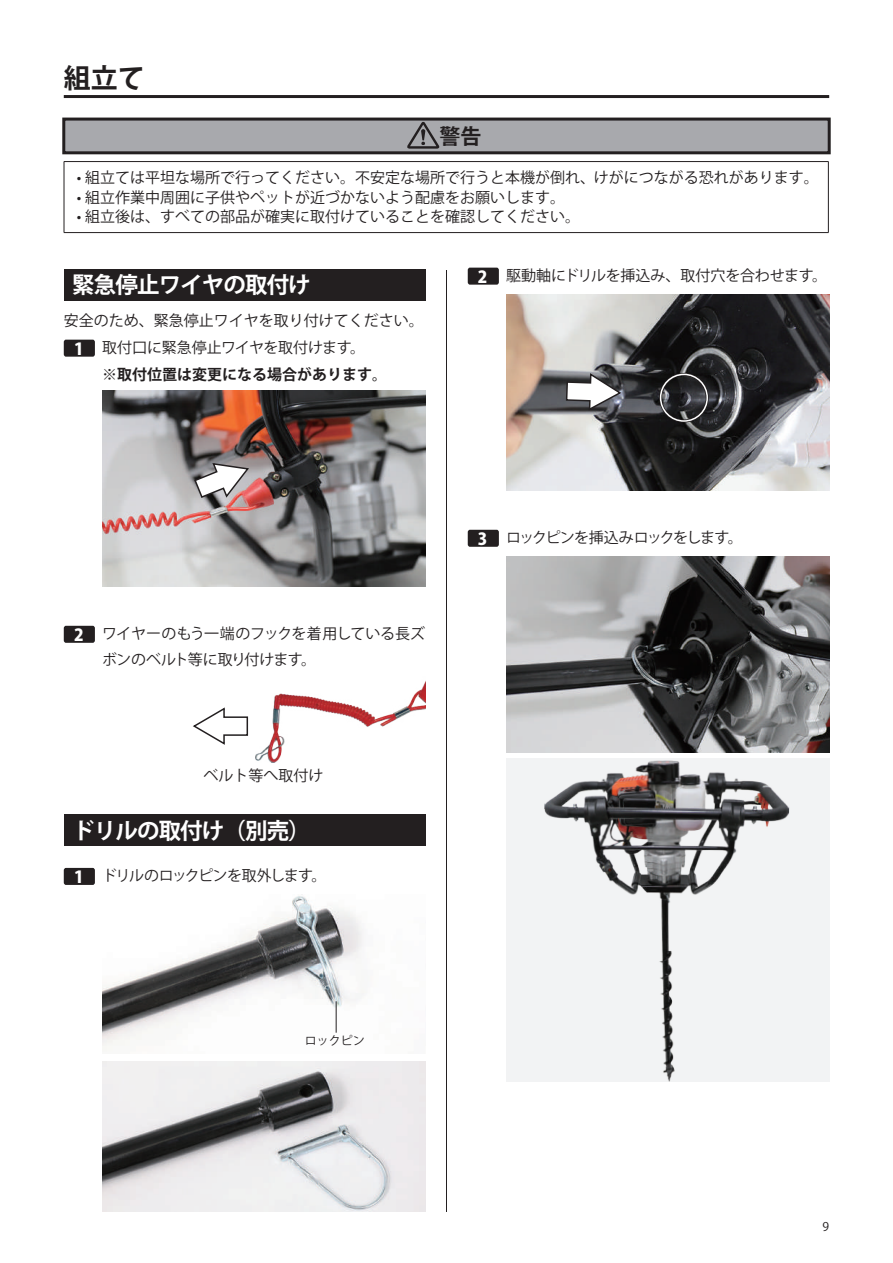
<style>
.page{position:relative;width:893px;height:1263px;background:#fff}
.page>*{position:absolute;margin:0;border:0;box-sizing:border-box;transform-origin:0 0}
.t1{font:700 27px "Koz Go Pro";color:#231f20}
.t2{font:700 22.5px "Koz Go Pro";letter-spacing:-.04em;color:#fff}
.t3{font:700 21px "Koz Go Pr 6 N";color:#231f20}
.t4{font:15px "Koz Go Pro";color:#231f20}
.t5{font:15px/26px "Koz Go Pr 6 N";letter-spacing:-.01em;color:#231f20}
.t6{font:700 15px "Koz Go Pr 6 N";color:#231f20}
.t7{font:15px "Koz Go Pr 6 N";letter-spacing:-.09em;color:#231f20}
.t8{font:15px "Koz Go Pr 6 N";letter-spacing:-.075em;color:#231f20}
.t9{font:12px "Koz Go Pr 6 N";color:#231f20}
.t10{font:12px "Koz Go Pro";color:#231f20}
.s1{font-family:"Koz Go Pro";font-weight:800;font-size:16.5px;color:#fff}
</style>
<div class="page">
<hr style="left:446px;top:119px;width:1px;height:1093px;background:#231f20">
<hr style="left:64px;top:95px;width:765px;height:3px;background:#231f20">
<div style="left:64px;top:814px;width:361px;height:31px;background:#231f20"></div>
<div style="left:64px;top:868px;width:31px;height:17px;background:#231f20;border-radius:2px"></div>
<img style="left:102px;top:896px;width:264px;height:155px">
<hr style="left:336px;top:1001px;width:1px;height:32px;background:#231f20">
<img style="left:102px;top:1061px;width:323px;height:151px">
<div style="left:64px;top:119px;width:765px;height:150px;background:#fff"></div>
<div style="left:64px;top:119px;width:765px;height:34px;background:#a8a9ad"></div>
<div style="left:62px;top:118px;width:769px;height:36px;border:3px solid #231f20"></div>
<svg style="left:407px;top:122px;width:32px;height:27px"></svg>
<hr style="left:64px;top:161px;width:765px;height:1px;background:#231f20">
<hr style="left:64px;top:162px;width:1px;height:70px;background:#231f20">
<hr style="left:828px;top:162px;width:1px;height:70px;background:#231f20">
<hr style="left:64px;top:232px;width:765px;height:1px;background:#231f20">
<div style="left:64px;top:269px;width:361px;height:31px;background:#231f20"></div>
<div style="left:64px;top:340px;width:31px;height:17px;background:#231f20;border-radius:2px"></div>
<img style="left:102px;top:391px;width:323px;height:195px">
<svg style="left:193px;top:462px;width:57px;height:37px"></svg>
<div style="left:64px;top:626px;width:31px;height:17px;background:#231f20;border-radius:2px"></div>
<img style="left:255px;top:682px;width:170px;height:81px">
<svg style="left:193px;top:707px;width:56px;height:38px"></svg>
<div style="left:468px;top:268px;width:31px;height:17px;background:#231f20;border-radius:2px"></div>
<img style="left:506px;top:295px;width:323px;height:195px">
<div style="left:659px;top:373px;width:50px;height:49px;border:3px solid #231f20;border-radius:50%"></div>
<div style="left:660px;top:374px;width:48px;height:48px;border:2px solid #fff;border-radius:50%"></div>
<svg style="left:565px;top:372px;width:58px;height:39px"></svg>
<div style="left:468px;top:530px;width:31px;height:17px;background:#231f20;border-radius:2px"></div>
<img style="left:506px;top:557px;width:323px;height:195px">
<div style="left:506px;top:758px;width:323px;height:323px;background:#f2f3f4"></div>
<img style="left:544px;top:760px;width:246px;height:321px">
<h1 class="t1" style="left:64px;top:60px;width:82px">組立て</h1>
<h3 class="t3" style="left:439px;top:124px;width:43px">警告</h3>
<p class="t4" style="left:77px;top:168px;width:744px">• 組立ては平坦な場所で行ってください。不安定な場所で行うと本機が倒れ、けがにつながる恐れがあります。</p>
<p class="t4" style="left:77px;top:188px;width:490px">• 組立作業中周囲に子供やペットが近づかないよう配慮をお願いします。</p>
<p class="t4" style="left:77px;top:207px;width:505px">• 組立後は、すべての部品が確実に取付けていることを確認してください。</p>
<h2 class="t2" style="left:72px;top:271px;width:240px">緊急停止ワイヤの取付け</h2>
<p class="t5" style="left:64px;top:308px;width:362px">安全のため、緊急停止ワイヤを取り付けてください。</p>
<p class="t5" style="left:74px;top:335px;width:292px"><span class="s1">1</span> 取付口に緊急停止ワイヤを取付けます。</p>
<p class="t6" style="left:102px;top:366px;width:286px">※取付位置は変更になる場合があります。</p>
<p class="t5" style="left:478px;top:263px;width:351px"><span class="s1">2</span> 駆動軸にドリルを挿込み、取付穴を合わせます。</p>
<p class="t5" style="left:102px;top:621px;width:325px;text-indent:-28px"><span class="s1">2</span> ワイヤーのもう一端のフックを着用している長ズボンのベルト等に取り付けます。</p>
<p class="t5" style="left:204px;top:763px;width:121px">ベルト等へ取付け</p>
<h2 class="t2" style="left:72px;top:816px;width:240px">ドリルの取付け（別売）</h2>
<p class="t8" style="left:74px;top:867px;width:254px"><span class="s1">1</span> ドリルのロックピンを取外します。</p>
<p class="t7" style="left:478px;top:529px;width:266px"><span class="s1">3</span> ロックピンを挿込みロックをします。</p>
<p class="t9" style="left:305px;top:1033px;width:61px">ロックピン</p>
<p class="t10" style="left:823px;top:1219px;width:8px">9</p>
</div>
